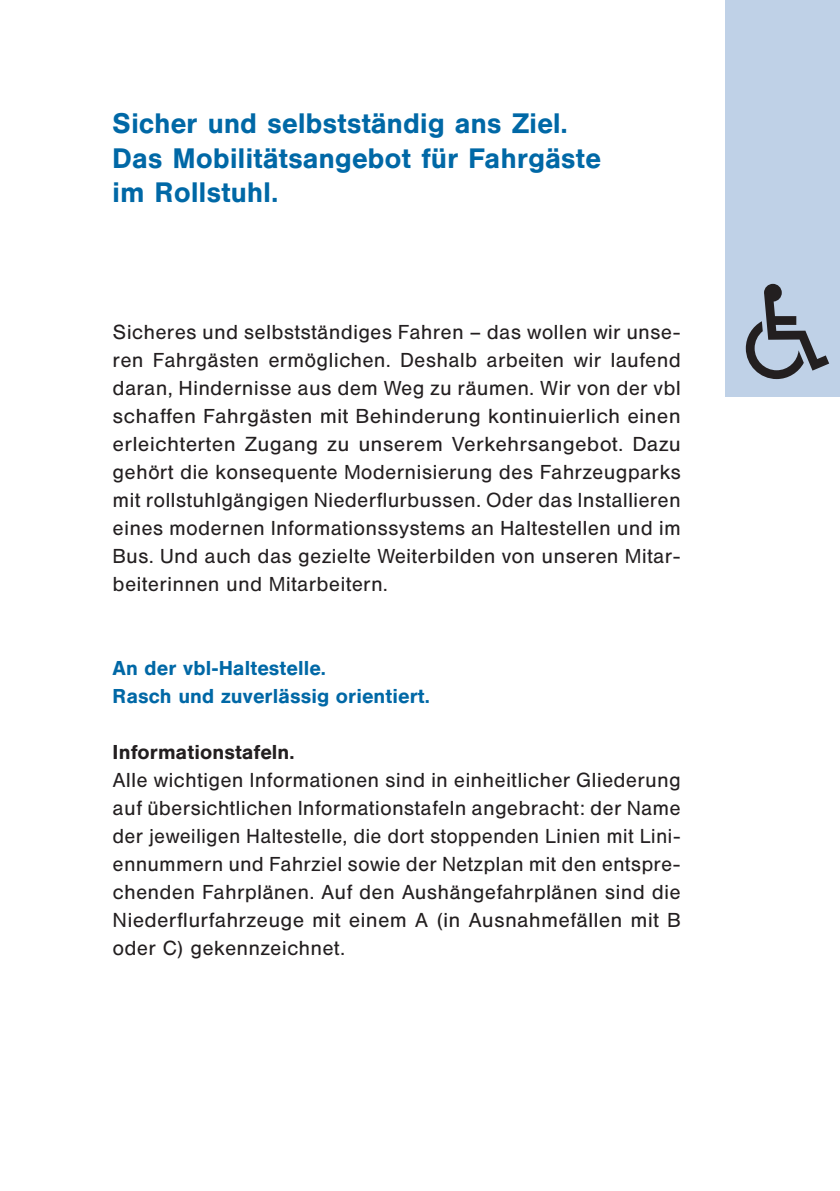
<style>
.page{position:relative;width:840px;height:1191px;background:#fff}
.page>*{position:absolute;margin:0;border:0;box-sizing:border-box;transform-origin:0 0}
.t1{font:500 28px/34px "HE10";letter-spacing:.045em;color:#0068a6}
.t2{font:20px/28px "HE10";letter-spacing:.045em;color:#231f20;text-align:justify}
.t3{font:500 20px/28px "HE10";letter-spacing:.045em;color:#0068a6}
.t4{font:500 20px "HE10";letter-spacing:.045em;color:#231f20}
</style>
<div class="page">
<div style="left:725px;top:0;width:114px;height:397px;background:#bfd1e7"></div>
<svg style="left:745px;top:284px;width:83px;height:95px"></svg>
<h1 class="t1" style="left:113px;top:109px;width:488px">Sicher und selbstständig ans Ziel.<br>Das Mobilitätsangebot für Fahrgäste im Rollstuhl.</h1>
<p class="t2" style="left:113px;top:320px;width:568px">Sicheres und selbstständiges Fahren – das wollen wir unse&shy;ren Fahrgästen ermöglichen. Deshalb arbeiten wir laufend daran, Hindernisse aus dem Weg zu räumen. Wir von der vbl schaffen Fahrgästen mit Behinderung kontinuierlich einen erleichterten Zugang zu unserem Verkehrsangebot. Dazu gehört die konsequente Modernisierung des Fahrzeugparks mit rollstuhlgängigen Niederflurbussen. Oder das Installieren eines modernen Informationssystems an Haltestellen und im Bus. Und auch das gezielte Weiterbilden von unseren Mitar&shy;beiterinnen und Mitarbeitern.</p>
<p class="t3" style="left:113px;top:656px;width:318px">An der vbl-Haltestelle.<br>Rasch und zuverlässig orientiert.</p>
<p class="t4" style="left:113px;top:745px;width:183px">Informationstafeln.</p>
<p class="t2" style="left:113px;top:768px;width:568px">Alle wichtigen Informationen sind in einheitlicher Gliederung auf übersichtlichen Informationstafeln angebracht: der Name der jeweiligen Haltestelle, die dort stoppenden Linien mit Lini&shy;ennummern und Fahrziel sowie der Netzplan mit den entspre&shy;chenden Fahrplänen. Auf den Aushängefahrplänen sind die Niederflurfahrzeuge mit einem A (in Ausnahmefällen mit B oder C) gekennzeichnet.</p>
</div>
